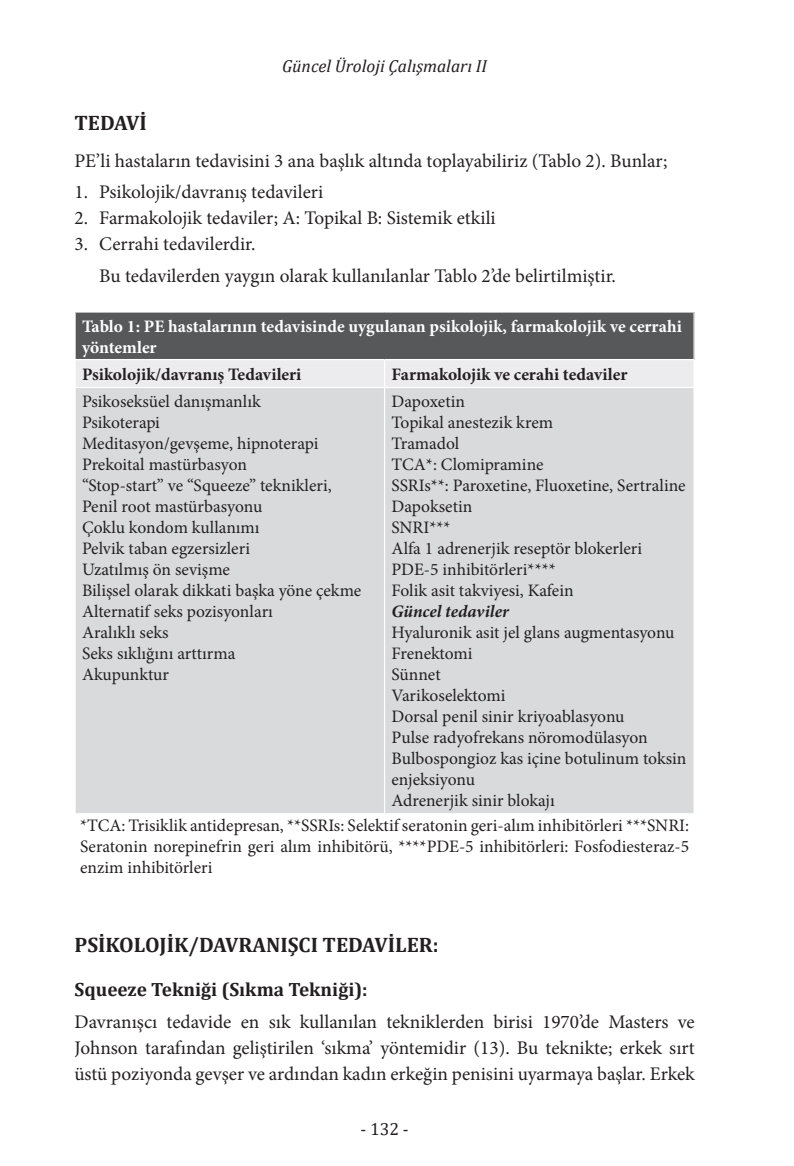
<style>
.page{position:relative;width:794px;height:1166px;background:#fff}
.page>*{position:absolute;margin:0;border:0;box-sizing:border-box;transform-origin:0 0}
.baslık_1{font:700 21px "Cambria";color:#231f20}
.duzyazi_2{font:19.25px/26.2px "Minion Pro";color:#231f20;text-align:justify}
._6-6sayi{font:19.25px "Minion Pro";color:#231f20}
.duzyazi{font:19.25px "Minion Pro";color:#231f20}
.başlık_2{font:700 19.25px "Cambria";color:#231f20}
.tabloyazi{font:17.5px/21px "Minion Pro";color:#231f20}
.kaynak_tablo{font:17.5px/21px "Minion Pro";color:#231f20;text-align:justify}
.tabloyazibold{font:700 17.5px/21px "Minion Pro";color:#fff}
.tabloyazi-2{font:700 17.5px "Minion Pro";color:#231f20}
.t1{font:italic 17.5px "Cambria";color:#231f20}
.tabloyazi-3{font:italic 700 17.5px "Minion Pro";letter-spacing:-.005em;color:#231f20}
.t2{font:17.5px "Cambria";color:#231f20}
</style>
<div class="page">
<div style="left:75px;top:312px;width:619px;height:48px;background:#57585a"></div>
<div style="left:76px;top:388px;width:617px;height:425px;background:#d9dadc"></div>
<hr style="left:384px;top:388px;width:1px;height:425px;background:#fff">
<div style="left:76px;top:360px;width:617px;height:27px;background:#ececee"></div>
<hr style="left:74px;top:311px;width:310px;height:2px;background:#fff">
<hr style="left:74px;top:313px;width:2px;height:46px;background:#fff">
<hr style="left:384px;top:311px;width:310px;height:2px;background:#fff">
<hr style="left:693px;top:313px;width:1px;height:46px;background:#fff">
<hr style="left:74px;top:359px;width:310px;height:1px;background:#fff">
<hr style="left:384px;top:359px;width:310px;height:1px;background:#fff">
<p class="t1" style="left:282px;top:54px;width:207px">Güncel Üroloji Çalışmaları II</p>
<p class="baslık_1" style="left:74px;top:108px;width:74px">TEDAVI</p>
<p class="duzyazi_2" style="left:74px;top:147px;width:594px">PE’li hastaların tedavisini 3 ana başlık altında toplayabiliriz (Tablo 2). Bunlar;</p>
<p class="_6-6sayi" style="left:74px;top:179px;width:250px">1. Psikolojik/davranış tedavileri</p>
<p class="_6-6sayi" style="left:74px;top:205px;width:423px">2. Farmakolojik tedaviler; A: Topikal B: Sistemik etkili</p>
<p class="_6-6sayi" style="left:74px;top:231px;width:182px">3. Cerrahi tedavilerdir.</p>
<p class="duzyazi" style="left:99px;top:262px;width:518px">Bu tedavilerden yaygın olarak kullanılanlar Tablo 2’de belirtilmiştir.</p>
<p class="tabloyazibold" style="left:82px;top:315px;width:601px">Tablo 1: PE hastalarının tedavisinde uygulanan psikolojik, farmakolojik ve cerrahi yöntemler</p>
<p class="tabloyazi-2" style="left:82px;top:362px;width:221px">Psikolojik/davranış Tedavileri</p>
<p class="tabloyazi-2" style="left:391px;top:362px;width:237px">Farmakolojik ve cerahi tedaviler</p>
<p class="tabloyazi" style="left:82px;top:391px;width:180px">Psikoseksüel danışmanlık</p>
<p class="tabloyazi" style="left:82px;top:412px;width:79px">Psikoterapi</p>
<p class="tabloyazi" style="left:82px;top:433px;width:238px">Meditasyon/gevşeme, hipnoterapi</p>
<p class="tabloyazi" style="left:82px;top:454px;width:167px">Prekoital mastürbasyon</p>
<p class="tabloyazi" style="left:82px;top:475px;width:251px">“Stop-start” ve “Squeeze” teknikleri,</p>
<p class="tabloyazi" style="left:82px;top:496px;width:182px">Penil root mastürbasyonu</p>
<p class="tabloyazi" style="left:82px;top:517px;width:179px">Çoklu kondom kullanımı</p>
<p class="tabloyazi" style="left:82px;top:538px;width:169px">Pelvik taban egzersizleri</p>
<p class="tabloyazi" style="left:82px;top:559px;width:150px">Uzatılmış ön sevişme</p>
<p class="tabloyazi" style="left:82px;top:580px;width:281px">Bilişsel olarak dikkati başka yöne çekme</p>
<p class="tabloyazi" style="left:82px;top:601px;width:192px">Alternatif seks pozisyonları</p>
<p class="tabloyazi" style="left:82px;top:622px;width:88px">Aralıklı seks</p>
<p class="tabloyazi" style="left:82px;top:643px;width:155px">Seks sıklığını arttırma</p>
<p class="tabloyazi" style="left:82px;top:664px;width:89px">Akupunktur</p>
<p class="tabloyazi" style="left:391px;top:391px;width:75px">Dapoxetin</p>
<p class="tabloyazi" style="left:391px;top:412px;width:163px">Topikal anestezik krem</p>
<p class="tabloyazi" style="left:391px;top:433px;width:69px">Tramadol</p>
<p class="tabloyazi" style="left:391px;top:454px;width:154px">TCA*: Clomipramine</p>
<p class="tabloyazi" style="left:391px;top:475px;width:295px">SSRIs**: Paroxetine, Fluoxetine, Sertraline</p>
<p class="tabloyazi" style="left:391px;top:496px;width:82px">Dapoksetin</p>
<p class="tabloyazi" style="left:391px;top:517px;width:61px">SNRI***</p>
<p class="tabloyazi" style="left:391px;top:538px;width:252px">Alfa 1 adrenerjik reseptör blokerleri</p>
<p class="tabloyazi" style="left:391px;top:559px;width:166px">PDE-5 inhibitörleri****</p>
<p class="tabloyazi" style="left:391px;top:580px;width:184px">Folik asit takviyesi, Kafein</p>
<p class="tabloyazi-3" style="left:391px;top:599px;width:119px">Güncel tedaviler</p>
<p class="tabloyazi" style="left:391px;top:622px;width:284px">Hyaluronik asit jel glans augmentasyonu</p>
<p class="tabloyazi" style="left:391px;top:643px;width:82px">Frenektomi</p>
<p class="tabloyazi" style="left:391px;top:664px;width:51px">Sünnet</p>
<p class="tabloyazi" style="left:391px;top:685px;width:116px">Varikoselektomi</p>
<p class="tabloyazi" style="left:391px;top:706px;width:234px">Dorsal penil sinir kriyoablasyonu</p>
<p class="tabloyazi" style="left:391px;top:727px;width:258px">Pulse radyofrekans nöromodülasyon</p>
<p class="tabloyazi" style="left:391px;top:748px;width:296px">Bulbospongioz kas içine botulinum toksin enjeksiyonu</p>
<p class="tabloyazi" style="left:391px;top:790px;width:165px">Adrenerjik sinir blokajı</p>
<p class="kaynak_tablo" style="left:80px;top:815px;width:610px">*TCA: Trisiklik antidepresan, **SSRIs: Selektif seratonin geri-alım inhibitörleri ***SNRI:<br>Seratonin norepinefrin geri alım inhibitörü, ****PDE-5 inhibitörleri: Fosfodiesteraz-5 enzim inhibitörleri</p>
<p class="baslık_1" style="left:74px;top:930px;width:366px">PSIKOLOJIK/DAVRANIŞCI TEDAVILER:</p>
<p class="başlık_2" style="left:74px;top:976px;width:295px">Squeeze Tekniği (Sıkma Tekniği):</p>
<p class="duzyazi_2" style="left:74px;top:1008px;width:622px">Davranışcı tedavide en sık kullanılan tekniklerden birisi 1970’de Masters ve Johnson tarafından geliştirilen ‘sıkma’ yöntemidir (13). Bu teknikte; erkek sırt üstü poziyonda gevşer ve ardından kadın erkeğin penisini uyarmaya başlar. Erkek</p>
<p class="t2" style="left:360px;top:1118px;width:50px">- 132 -</p>
</div>
